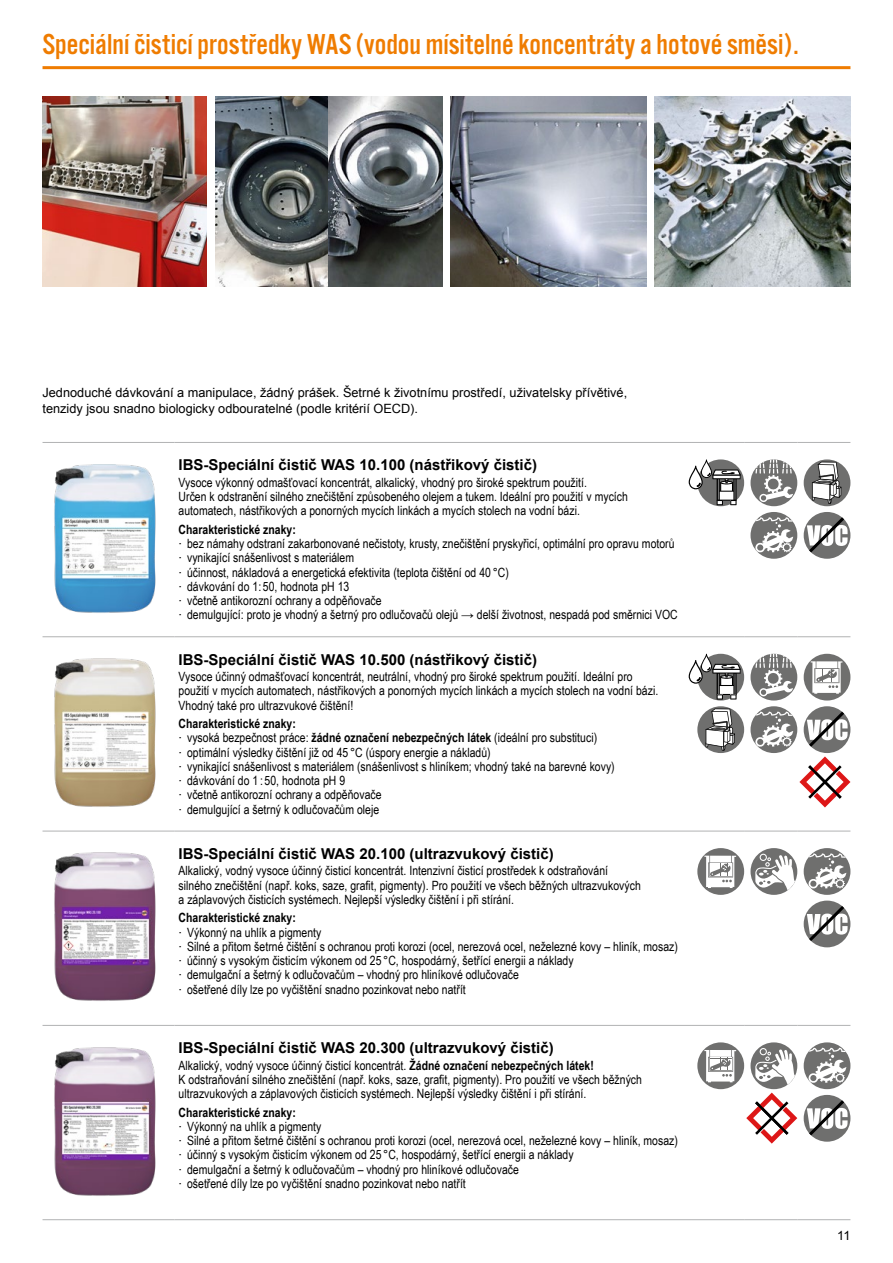
<style>
.page{position:relative;width:893px;height:1263px;background:#fff}
.page>*{position:absolute;margin:0;border:0;box-sizing:border-box;transform-origin:0 0}
.t1{font:30px "Alternate Got No 3 D";color:#ef7c00}
.t2{font:700 15px "Arial";color:#000}
.t3{font:12.75px/14.2px "Arial Narrow";color:#000}
.t4{font:12.75px/15.8px "Arial";color:#000}
.s1{font-weight:700}
.s2{font-family:"Arial"}
</style>
<div class="page">
<hr style="left:43px;top:66px;width:807px;height:3px;background:#ef7c00">
<hr style="left:43px;top:442px;width:131px;height:1px;background:#b1b2b3">
<hr style="left:174px;top:442px;width:517px;height:1px;background:#b1b2b3">
<hr style="left:691px;top:442px;width:53px;height:1px;background:#b1b2b3">
<hr style="left:744px;top:442px;width:53px;height:1px;background:#b1b2b3">
<hr style="left:797px;top:442px;width:53px;height:1px;background:#b1b2b3">
<hr style="left:43px;top:636px;width:131px;height:1px;background:#b1b2b3">
<hr style="left:174px;top:636px;width:517px;height:1px;background:#b1b2b3">
<hr style="left:691px;top:636px;width:53px;height:1px;background:#b1b2b3">
<hr style="left:744px;top:636px;width:53px;height:1px;background:#b1b2b3">
<hr style="left:797px;top:636px;width:53px;height:1px;background:#b1b2b3">
<hr style="left:43px;top:831px;width:131px;height:1px;background:#b1b2b3">
<hr style="left:174px;top:831px;width:517px;height:1px;background:#b1b2b3">
<hr style="left:691px;top:831px;width:53px;height:1px;background:#b1b2b3">
<hr style="left:744px;top:831px;width:53px;height:1px;background:#b1b2b3">
<hr style="left:797px;top:831px;width:53px;height:1px;background:#b1b2b3">
<hr style="left:43px;top:1025px;width:131px;height:1px;background:#b1b2b3">
<hr style="left:174px;top:1025px;width:517px;height:1px;background:#b1b2b3">
<hr style="left:691px;top:1025px;width:53px;height:1px;background:#b1b2b3">
<hr style="left:744px;top:1025px;width:53px;height:1px;background:#b1b2b3">
<hr style="left:797px;top:1025px;width:53px;height:1px;background:#b1b2b3">
<hr style="left:43px;top:1219px;width:131px;height:1px;background:#b1b2b3">
<hr style="left:174px;top:1219px;width:517px;height:1px;background:#b1b2b3">
<hr style="left:691px;top:1219px;width:53px;height:1px;background:#b1b2b3">
<hr style="left:744px;top:1219px;width:53px;height:1px;background:#b1b2b3">
<hr style="left:797px;top:1219px;width:53px;height:1px;background:#b1b2b3">
<img style="left:54px;top:464px;width:102px;height:149px">
<div style="left:697px;top:459px;width:47px;height:47px;background:#6f6f6e;border-radius:50%"></div>
<svg style="left:688px;top:459px;width:53px;height:46px"></svg>
<div style="left:750px;top:459px;width:47px;height:47px;background:#6f6f6e;border-radius:50%"></div>
<svg style="left:755px;top:459px;width:38px;height:43px"></svg>
<div style="left:750px;top:512px;width:47px;height:47px;background:#6f6f6e;border-radius:50%"></div>
<svg style="left:755px;top:517px;width:38px;height:36px"></svg>
<div style="left:804px;top:459px;width:46px;height:47px;background:#6f6f6e;border-radius:50%"></div>
<svg style="left:812px;top:462px;width:29px;height:42px"></svg>
<div style="left:804px;top:512px;width:46px;height:47px;background:#6f6f6e;border-radius:50%"></div>
<svg style="left:807px;top:517px;width:41px;height:35px"></svg>
<img style="left:54px;top:658px;width:102px;height:149px">
<div style="left:697px;top:654px;width:47px;height:46px;background:#6f6f6e;border-radius:50%"></div>
<svg style="left:688px;top:654px;width:53px;height:45px"></svg>
<div style="left:697px;top:706px;width:47px;height:47px;background:#6f6f6e;border-radius:50%"></div>
<svg style="left:706px;top:708px;width:29px;height:43px"></svg>
<div style="left:750px;top:654px;width:47px;height:46px;background:#6f6f6e;border-radius:50%"></div>
<svg style="left:755px;top:654px;width:38px;height:43px"></svg>
<div style="left:750px;top:706px;width:47px;height:47px;background:#6f6f6e;border-radius:50%"></div>
<svg style="left:755px;top:712px;width:38px;height:35px"></svg>
<div style="left:804px;top:654px;width:46px;height:46px;background:#6f6f6e;border-radius:50%"></div>
<svg style="left:811px;top:661px;width:31px;height:33px"></svg>
<div style="left:804px;top:706px;width:46px;height:47px;background:#6f6f6e;border-radius:50%"></div>
<svg style="left:807px;top:712px;width:41px;height:35px"></svg>
<svg style="left:799px;top:756px;width:51px;height:51px"></svg>
<img style="left:54px;top:852px;width:102px;height:149px">
<div style="left:697px;top:848px;width:47px;height:47px;background:#6f6f6e;border-radius:50%"></div>
<svg style="left:704px;top:856px;width:32px;height:32px"></svg>
<div style="left:750px;top:848px;width:47px;height:47px;background:#6f6f6e;border-radius:50%"></div>
<svg style="left:755px;top:854px;width:40px;height:36px"></svg>
<div style="left:804px;top:848px;width:46px;height:47px;background:#6f6f6e;border-radius:50%"></div>
<svg style="left:808px;top:853px;width:38px;height:36px"></svg>
<div style="left:804px;top:900px;width:46px;height:47px;background:#6f6f6e;border-radius:50%"></div>
<svg style="left:807px;top:906px;width:41px;height:35px"></svg>
<img style="left:54px;top:1047px;width:102px;height:149px">
<div style="left:697px;top:1042px;width:47px;height:47px;background:#6f6f6e;border-radius:50%"></div>
<svg style="left:704px;top:1050px;width:32px;height:32px"></svg>
<svg style="left:750px;top:1042px;width:47px;height:47px"></svg>
<svg style="left:755px;top:1048px;width:40px;height:37px"></svg>
<svg style="left:746px;top:1092px;width:51px;height:51px"></svg>
<div style="left:804px;top:1042px;width:46px;height:47px;background:#6f6f6e;border-radius:50%"></div>
<svg style="left:808px;top:1048px;width:38px;height:35px"></svg>
<div style="left:804px;top:1095px;width:46px;height:47px;background:#6f6f6e;border-radius:50%"></div>
<svg style="left:807px;top:1100px;width:41px;height:35px"></svg>
<img style="left:215px;top:96px;width:227px;height:191px">
<img style="left:655px;top:96px;width:195px;height:191px">
<img style="left:451px;top:96px;width:195px;height:191px">
<img style="left:43px;top:96px;width:164px;height:191px">
<h1 class="t1" style="left:43px;top:28px;width:758px">Speciální čisticí prostředky WAS (vodou mísitelné koncentráty a hotové směsi).</h1>
<p class="t4" style="left:43px;top:385px;width:586px">Jednoduché dávkování a manipulace, žádný prášek. Šetrné k životnímu prostředí, uživatelsky přívětivé, tenzidy jsou snadno biologicky odbouratelné (podle kritérií OECD).</p>
<p class="t2" style="left:179px;top:454px;width:360px">IBS-Speciální čistič WAS 10.100 (nástřikový čistič)</p>
<p class="t3" style="left:179px;top:475px;width:451px">Vysoce výkonný odmašťovací koncentrát, alkalický, vhodný pro široké spektrum použití.<br>Určen k odstranění silného znečištění způsobeného olejem a tukem. Ideální pro použití v mycích automatech, nástřikových a ponorných mycích linkách a mycích stolech na vodní bázi.</p>
<p class="t3" style="left:179px;top:522px;width:501px"><span class="s1">Charakteristické znaky:<br></span><span class="s2">∙</span> bez námahy odstraní zakarbonované nečistoty, krusty, znečištění pryskyřicí, optimální pro opravu motorů <span class="s2">∙</span> vynikající snášenlivost s materiálem<br><span class="s2">∙</span> účinnost, nákladová a energetická efektivita (teplota čištění od 40 °C)<br><span class="s2">∙</span> dávkování do 1: 50, hodnota pH 13<br><span class="s2">∙</span> včetně antikorozní ochrany a odpěňovače<br><span class="s2">∙</span> demulgující: proto je vhodný a šetrný pro odlučovačů olejů → delší životnost, nespadá pod směrnici VOC</p>
<p class="t2" style="left:179px;top:649px;width:360px">IBS-Speciální čistič WAS 10.500 (nástřikový čistič)</p>
<p class="t3" style="left:179px;top:669px;width:481px">Vysoce účinný odmašťovací koncentrát, neutrální, vhodný pro široké spektrum použití. Ideální pro použití v mycích automatech, nástřikových a ponorných mycích linkách a mycích stolech na vodní bázi.<br>Vhodný také pro ultrazvukové čištění!</p>
<p class="t3" style="left:179px;top:716px;width:438px"><span class="s1">Charakteristické znaky:<br></span><span class="s2">∙</span> vysoká bezpečnost práce: <span class="s1">žádné označení nebezpečných látek</span> (ideální pro substituci)<br><span class="s2">∙</span> optimální výsledky čištění již od 45 °C (úspory energie a nákladů)<br><span class="s2">∙</span> vynikající snášenlivost s materiálem (snášenlivost s hliníkem; vhodný také na barevné kovy) <span class="s2">∙</span> dávkování do 1 : 50, hodnota pH 9<br><span class="s2">∙</span> včetně antikorozní ochrany a odpěňovače<br><span class="s2">∙</span> demulgující a šetrný k odlučovačům oleje</p>
<p class="t2" style="left:179px;top:843px;width:377px">IBS-Speciální čistič WAS 20.100 (ultrazvukový čistič)</p>
<p class="t3" style="left:179px;top:863px;width:464px">Alkalický, vodný vysoce účinný čisticí koncentrát. Intenzivní čisticí prostředek k odstraňování silného znečištění (např. koks, saze, grafit, pigmenty). Pro použití ve všech běžných ultrazvukových a záplavových čisticích systémech. Nejlepší výsledky čištění i při stírání.</p>
<p class="t3" style="left:179px;top:910px;width:501px"><span class="s1">Charakteristické znaky:<br></span><span class="s2">∙</span> Výkonný na uhlík a pigmenty<br><span class="s2">∙</span> Silné a přitom šetrné čištění s ochranou proti korozi (ocel, nerezová ocel, neželezné kovy – hliník, mosaz) <span class="s2">∙</span> účinný s vysokým čisticím výkonem od 25 °C, hospodárný, šetřící energii a náklady<br><span class="s2">∙</span> demulgační a šetrný k odlučovačům – vhodný pro hliníkové odlučovače<br><span class="s2">∙</span> ošetřené díly lze po vyčištění snadno pozinkovat nebo natřít</p>
<p class="t2" style="left:179px;top:1037px;width:377px">IBS-Speciální čistič WAS 20.300 (ultrazvukový čistič)</p>
<p class="t3" style="left:179px;top:1057px;width:465px">Alkalický, vodný vysoce účinný čisticí koncentrát. <span class="s1">Žádné označení nebezpečných látek!<br></span>K odstraňování silného znečištění (např. koks, saze, grafit, pigmenty). Pro použití ve všech běžných ultrazvukových a záplavových čisticích systémech. Nejlepší výsledky čištění i při stírání.</p>
<p class="t3" style="left:179px;top:1104px;width:501px"><span class="s1">Charakteristické znaky:<br></span><span class="s2">∙</span> Výkonný na uhlík a pigmenty<br><span class="s2">∙</span> Silné a přitom šetrné čištění s ochranou proti korozi (ocel, nerezová ocel, neželezné kovy – hliník, mosaz) <span class="s2">∙</span> účinný s vysokým čisticím výkonem od 25 °C, hospodárný, šetřící energii a náklady<br><span class="s2">∙</span> demulgační a šetrný k odlučovačům – vhodný pro hliníkové odlučovače<br><span class="s2">∙</span> ošetřené díly lze po vyčištění snadno pozinkovat nebo natřít</p>
<p class="t4" style="left:837px;top:1227px;width:15px">11</p>
</div>
